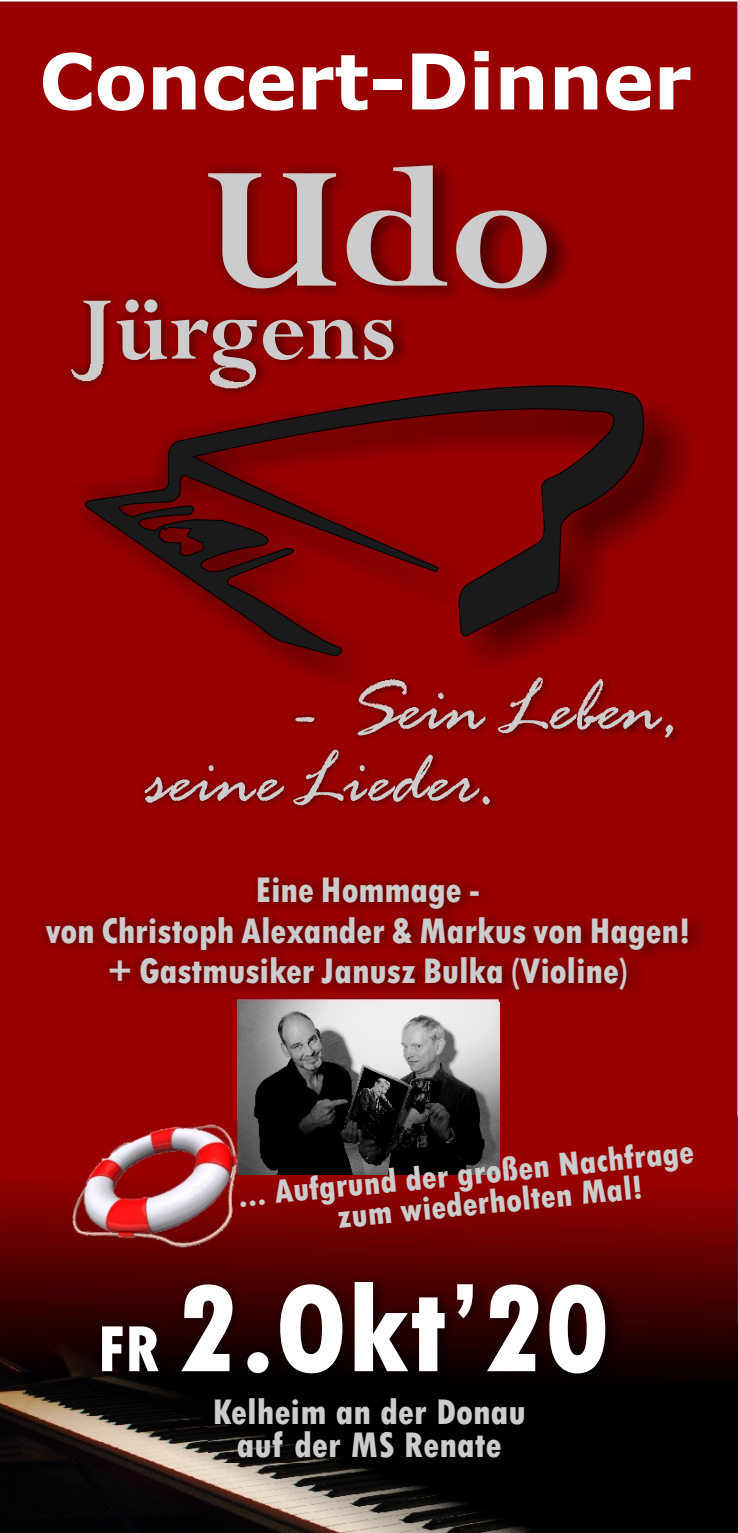
<style>
.page{position:relative;width:738px;height:1533px;background:#fff}
.page>*{position:absolute;margin:0;border:0;box-sizing:border-box;transform-origin:0 0}
.t1{font:700 192px "Perpetua";color:#ccc}
.t2{font:800 129.5px "Tw Cen MT Condensed";color:#fff}
.t3{font:700 98.75px "Perpetua";letter-spacing:-.005em;color:#ccc}
.t4{font:italic 77.5px "Rage";letter-spacing:-.005em;color:#ccc}
.t5{font:700 77px "Verdana";letter-spacing:-.005em;color:#fff}
.t6{font:800 37.5px/40.5px "Tw Cen MT Condensed";letter-spacing:-.005em;color:#ccc;text-align:center}
.t7{font:800 35px "Tw Cen MT Condensed";color:#ccc}
.s1{font-size:68.75px}
</style>
<div class="page">
<img style="left:0;top:1441px;width:737px;height:91px">
<img style="left:0;top:2px;width:737px;height:1439px">
<img style="left:65px;top:292px;width:343px;height:72px">
<img style="left:291px;top:707px;width:389px;height:39px">
<img style="left:193px;top:156px;width:378px;height:149px">
<img style="left:140px;top:745px;width:356px;height:65px">
<img style="left:64px;top:364px;width:631px;height:343px">
<svg style="left:84px;top:373px;width:564px;height:283px;background:#910101"></svg>
<svg style="left:439px;top:527px;width:179px;height:41px;background:#7e0000"></svg>
<svg style="left:458px;top:527px;width:103px;height:110px;background:#4c0c0c"></svg>
<svg style="left:168px;top:373px;width:480px;height:154px;background:#6a0808"></svg>
<svg style="left:84px;top:455px;width:355px;height:202px;background:#770404"></svg>
<img style="left:237px;top:1001px;width:262px;height:174px">
<img style="left:37px;top:868px;width:667px;height:133px">
<img style="left:72px;top:1121px;width:167px;height:128px">
<img style="left:90px;top:1275px;width:530px;height:108px">
<div style="left:208px;top:1393px;width:323px;height:69px;background:#000"></div>
<div style="left:596px;top:1145px;width:65px;height:27px;background:#990100"></div>
<svg style="left:352px;top:1209px;width:15px;height:18px"></svg>
<h3 class="t5" style="left:39px;top:51px;width:654px">Concert-Dinner</h3>
<h1 class="t1" style="left:203px;top:165px;width:352px">Udo</h1>
<h3 class="t3" style="left:76px;top:296px;width:322px">Jürgens</h3>
<h3 class="t4" style="left:296px;top:682px;width:386px">- Sein Leben,</h3>
<h3 class="t4" style="left:147px;top:754px;width:351px">seine Lieder.</h3>
<p class="t6" style="left:45px;top:872px;width:646px">Eine Hommage -<br>von Christoph Alexander &amp; Markus von Hagen! + Gastmusiker Janusz Bulka (Violine)</p>
<p class="t7" style="left:420px;top:1166px;width:275px;rotate:-6deg">er oß Na fr ge</p>
<p class="t7" style="left:236px;top:1183px;width:315px;rotate:-6deg">... Aufgrund d gr en</p>
<p class="t7" style="left:445px;top:1194px;width:199px;rotate:-6deg">de olten Mal!</p>
<p class="t7" style="left:336px;top:1204px;width:171px;rotate:-6deg">z m wie rh</p>
<h2 class="t2" style="left:97px;top:1282px;width:513px"><span class="s1">FR</span> 2.Okt’20</h2>
<p class="t6" style="left:212px;top:1397px;width:315px;line-height:33px">Kelheim an der Donau auf der MS Renate</p>
</div>
